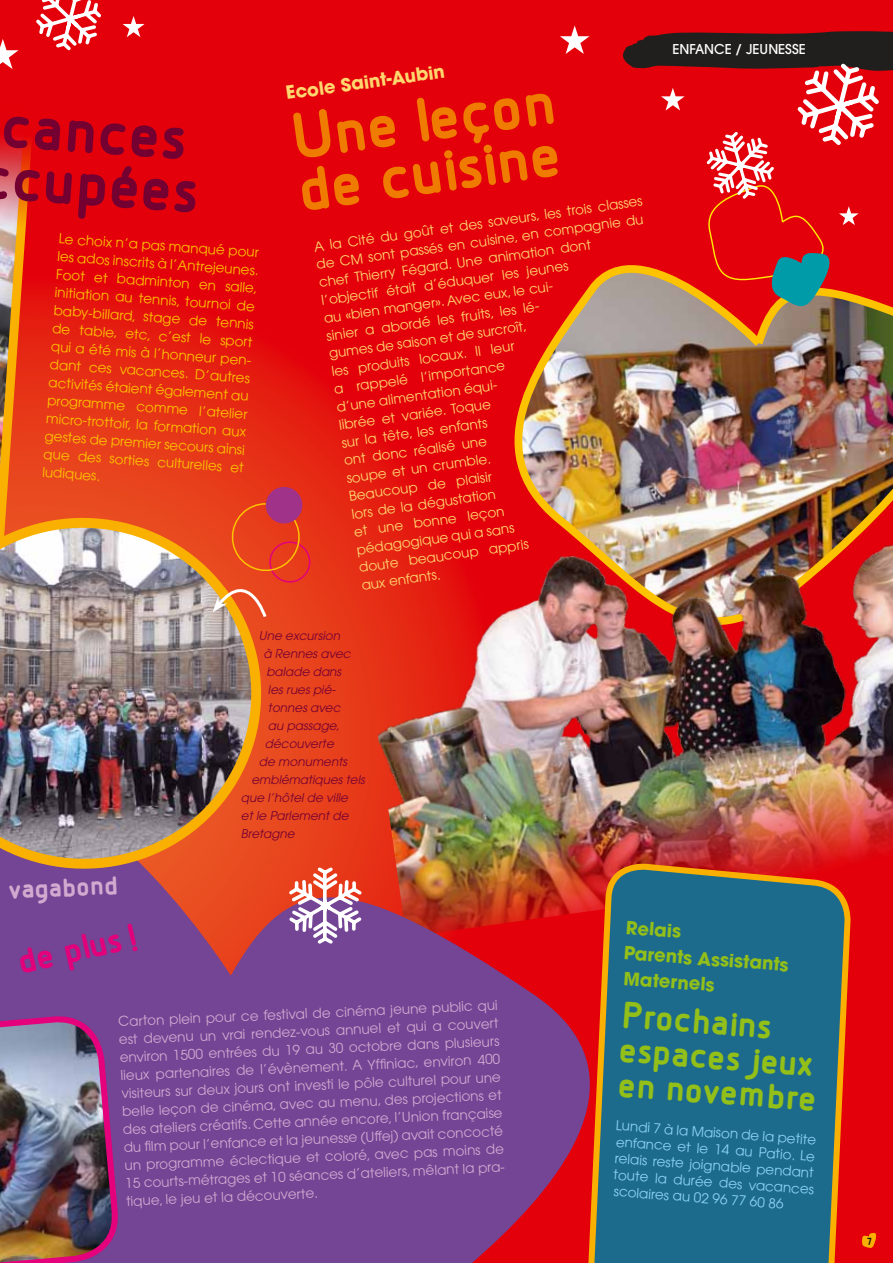
<style>
.page{position:relative;width:893px;height:1263px;background:#e3000a}
.page>*{position:absolute;margin:0;border:0;box-sizing:border-box;transform-origin:0 0}
.t1{font:700 70.5px/52.3px "Designio";color:#ef7c00}
.t2{font:700 70.5px/52.3px "Designio";color:#740032}
.t3{font:700 40.5px/34.5px "Designio";color:#93bf19}
.t4{font:700 39.75px "Designio";color:#e3007b}
.t5{font:700 30px "Designio";color:#d1aad0}
.t6{font:700 18px/25.5px "Avant Garde";color:#93bf19}
.t7{font:700 18px "Avant Garde";color:#ffd76e}
.t8{font:13.5px/17.9px "Avant Garde";color:#d1aad0}
.t9{font:13.5px/18px "Avant Garde";color:#ffd76e}
.t10{font:13.5px/18px "Avant Garde";color:#fdc300;text-align:justify}
.t11{font:13.5px/16.5px "Avant Garde";color:#8bd3f6;text-align:justify}
.t12{font:500 13.5px "Avant Garde";color:#fff}
.t13{font:italic 12px "Avant Garde";color:#740032}
.t14{font:700 11.55px "Designio";color:#171715}
</style>
<div class="page">
<svg style="left:36px;top:289px;width:382px;height:418px"></svg>
<img style="left:514px;top:266px;width:379px;height:232px">
<img style="left:355px;top:498px;width:538px;height:361px">
<img style="left:0;top:707px;width:584px;height:556px">
<svg style="left:0;top:138px;width:36px;height:363px;background:#dc6032"></svg>
<img style="left:0;top:1016px;width:118px;height:247px">
<div style="left:269px;top:541px;width:41px;height:42px;border:2px solid #e3007b;border-radius:50%"></div>
<img style="left:0;top:501px;width:277px;height:373px">
<svg style="left:213px;top:484px;width:92px;height:136px;background:#e14b2b"></svg>
<img style="left:584px;top:663px;width:270px;height:600px">
<svg style="left:36px;top:0;width:65px;height:51px"></svg>
<svg style="left:286px;top:864px;width:79px;height:83px;background:#c2798e"></svg>
<svg style="left:0;top:39px;width:19px;height:30px"></svg>
<svg style="left:123px;top:16px;width:22px;height:21px"></svg>
<svg style="left:621px;top:31px;width:272px;height:282px"></svg>
<svg style="left:560px;top:26px;width:29px;height:28px"></svg>
<svg style="left:862px;top:1232px;width:15px;height:16px"></svg>
<h1 class="t2" style="left:4px;top:98px;width:202px;rotate:4deg">cances cupées</h1>
<p class="t10" style="left:59px;top:229px;width:204px;rotate:4deg">Le choix n’a pas manqué pour les ados inscrits à l’Antrejeunes.<br>Foot et badminton en salle, initiation au tennis, tournoi de baby-billard, stage de tennis de table, etc, c’est le sport qui a été mis à l’honneur pen&shy;dant ces vacances. D’autres activités étaient également au programme comme l’atelier micro-trottoir, la formation aux gestes de premier secours ainsi que des sorties culturelles et ludiques.</p>
<h3 class="t7" style="left:284px;top:81px;width:162px;rotate:-8deg">Ecole Saint-Aubin</h3>
<h1 class="t1" style="left:289px;top:111px;width:268px;rotate:-8deg">Une leçon de cuisine</h1>
<p class="t9" style="left:313px;top:238px;width:333px;rotate:-8deg">A la Cité du goût et des saveurs, les trois classes de CM sont passés en cuisine, en compagnie du chef Thierry Fégard. Une animation dont l’objectif était d’éduquer les jeunes<br>au «bien manger». Avec eux, le cui-<br>sinier a abordé les fruits, les lé-<br>gumes de saison et de surcroît,<br>les produits locaux. Il leur<br>a rappelé l’importance<br>d’une alimentation équi-<br>librée et variée. Toque<br>sur la tête, les enfants<br>ont donc réalisé une<br>soupe et un crumble.<br>Beaucoup de plaisir<br>lors de la dégustation<br>et une bonne leçon<br>pédagogique qui a sans<br>doute beaucoup appris<br>aux enfants.</p>
<p class="t13" style="left:259px;top:629px;width:83px">Une excursion</p>
<p class="t13" style="left:263px;top:647px;width:89px">à Rennes avec</p>
<p class="t13" style="left:266px;top:665px;width:76px">balade dans</p>
<p class="t13" style="left:268px;top:683px;width:69px">les rues pié-</p>
<p class="t13" style="left:268px;top:701px;width:74px">tonnes avec</p>
<p class="t13" style="left:268px;top:719px;width:73px">au passage,</p>
<p class="t13" style="left:265px;top:737px;width:70px">découverte</p>
<p class="t13" style="left:259px;top:755px;width:90px">de monuments</p>
<p class="t13" style="left:251px;top:773px;width:115px">emblématiques tels</p>
<p class="t13" style="left:241px;top:791px;width:108px">que l’hôtel de ville</p>
<p class="t13" style="left:241px;top:809px;width:109px">et le Parlement de</p>
<p class="t13" style="left:241px;top:827px;width:55px">Bretagne</p>
<p class="t12" style="left:673px;top:41px;width:135px">ENFANCE / JEUNESSE</p>
<h3 class="t5" style="left:8px;top:873px;width:111px;rotate:-3deg">vagabond</h3>
<h3 class="t4" style="left:14px;top:941px;width:119px;rotate:-13deg">de plus !</h3>
<p class="t8" style="left:116px;top:1014px;width:384px;rotate:-3deg">Carton plein pour ce festival de cinéma jeune public qui est devenu un vrai rendez-vous annuel et qui a couvert environ 1500 entrées du 19 au 30 octobre dans plusieurs lieux partenaires de l’évènement. A Yffi niac, environ 400 visiteurs sur deux jours ont investi le pôle culturel pour une belle leçon de cinéma, avec au menu, des projections et des ateliers créatifs. Cette année encore, l’Union française du fi lm pour l’enfance et la jeunesse (Uffej) avait concocté un programme éclectique et coloré, avec pas moins de 15 courts-métrages et 10 séances d’ateliers, mêlant la pra&shy;tique, le jeu et la découverte.</p>
<h3 class="t6" style="left:627px;top:914px;width:167px;rotate:4deg">Relais<br>Parents Assistants<br>Maternels</h3>
<h2 class="t3" style="left:623px;top:997px;width:202px;rotate:4deg">Prochains espaces jeux en novembre</h2>
<p class="t11" style="left:616px;top:1117px;width:204px;rotate:4deg">Lundi 7 à la Maison de la petite enfance et le 14 au Patio. Le relais reste joignable pendant toute la durée des vacances scolaires au 02 96 77 60 86</p>
<p class="t14" style="left:867px;top:1235px;width:7px">7</p>
</div>
